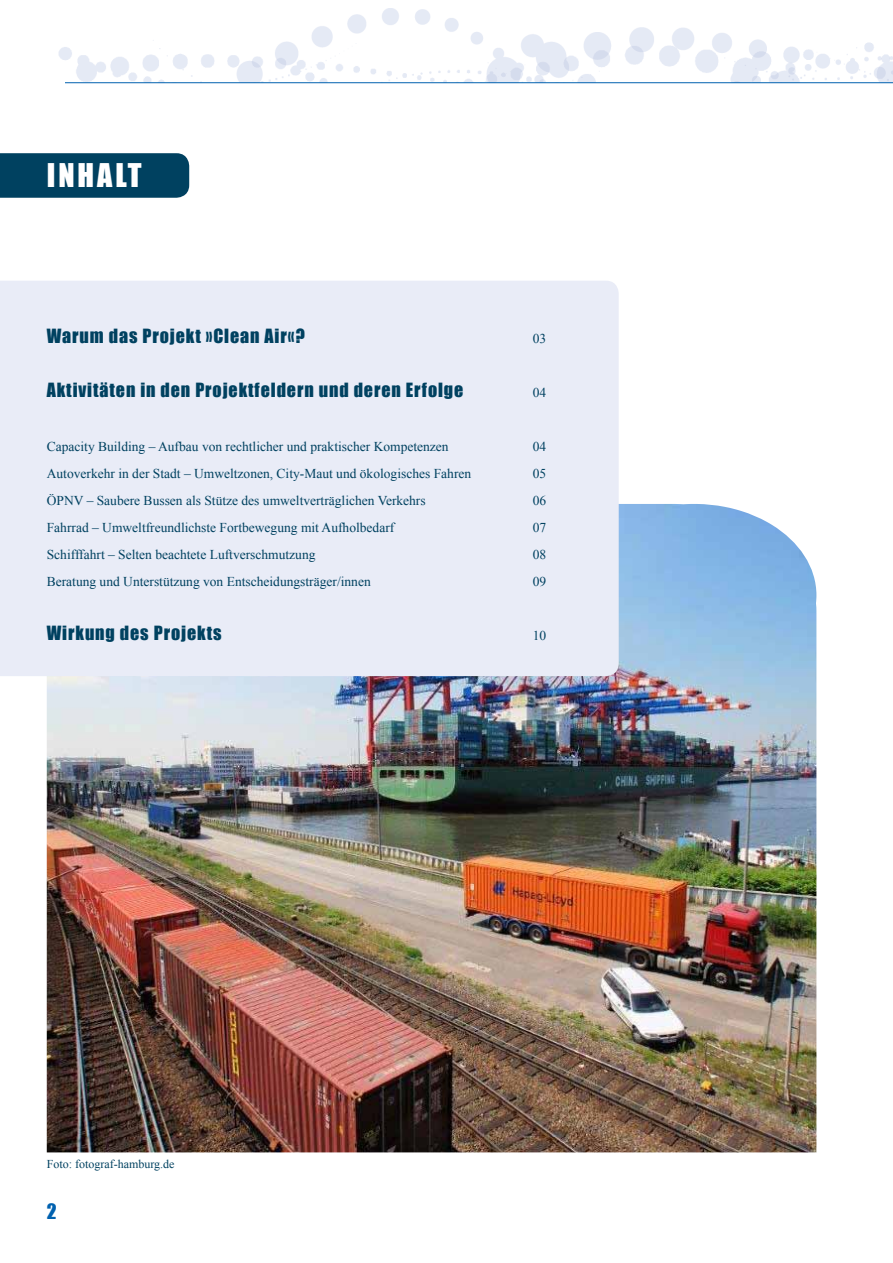
<style>
.page{position:relative;width:893px;height:1263px;background:#fff}
.page>*{position:absolute;margin:0;border:0;box-sizing:border-box;transform-origin:0 0}
.t1{font:30px "Impact";letter-spacing:.1em;color:#fff}
.t2{font:19.5px "Impact";color:#0061af}
.t3{font:18px "Impact";letter-spacing:.05em;color:#004160}
.t4{font:13.5px "Times New Roman";color:#004160}
.t5{font:12px "Times New Roman";color:#004160}
</style>
<div class="page">
<img style="left:47px;top:504px;width:769px;height:648px">
<img style="left:58px;top:40px;width:98px;height:42px">
<img style="left:156px;top:9px;width:737px;height:73px">
<hr style="left:51px;top:82px;width:842px;height:1px;background:#0061af">
<div style="left:0;top:65px;width:65px;height:80px;background:#fff"></div>
<div style="left:0;top:281px;width:619px;height:395px;background:#e9ecf7"></div>
<div style="left:0;top:153px;width:189px;height:45px;background:#004160"></div>
<h1 class="t1" style="left:47px;top:152px;width:96px">inhalt</h1>
<h3 class="t3" style="left:47px;top:322px;width:260px">Warum das Projekt »Clean Air«?</h3>
<p class="t4" style="left:533px;top:329px;width:15px">03</p>
<h3 class="t3" style="left:47px;top:376px;width:418px">Aktivitäten in den Projektfeldern und deren Erfolge</h3>
<p class="t4" style="left:533px;top:383px;width:15px">04</p>
<p class="t4" style="left:47px;top:437px;width:403px">Capacity Building – Aufbau von rechtlicher und praktischer Kompetenzen</p>
<p class="t4" style="left:533px;top:437px;width:15px">04</p>
<p class="t4" style="left:47px;top:464px;width:426px">Autoverkehr in der Stadt – Umweltzonen, City-Maut und ökologisches Fahren</p>
<p class="t4" style="left:533px;top:464px;width:15px">05</p>
<p class="t4" style="left:47px;top:491px;width:380px">ÖPNV – Saubere Bussen als Stütze des umweltverträglichen Verkehrs</p>
<p class="t4" style="left:533px;top:491px;width:15px">06</p>
<p class="t4" style="left:47px;top:518px;width:349px">Fahrrad – Umweltfreundlichste Fortbewegung mit Aufholbedarf</p>
<p class="t4" style="left:533px;top:518px;width:15px">07</p>
<p class="t4" style="left:47px;top:545px;width:270px">Schifffahrt – Selten beachtete Luftverschmutzung</p>
<p class="t4" style="left:533px;top:545px;width:15px">08</p>
<p class="t4" style="left:47px;top:572px;width:325px">Beratung und Unterstützung von Entscheidungsträger/innen</p>
<p class="t4" style="left:533px;top:572px;width:15px">09</p>
<h3 class="t3" style="left:47px;top:619px;width:176px">Wirkung des Projekts</h3>
<p class="t4" style="left:533px;top:626px;width:15px">10</p>
<p class="t5" style="left:47px;top:1156px;width:129px">Foto: fotograf-hamburg.de</p>
<h2 class="t2" style="left:47px;top:1196px;width:11px">2</h2>
</div>
